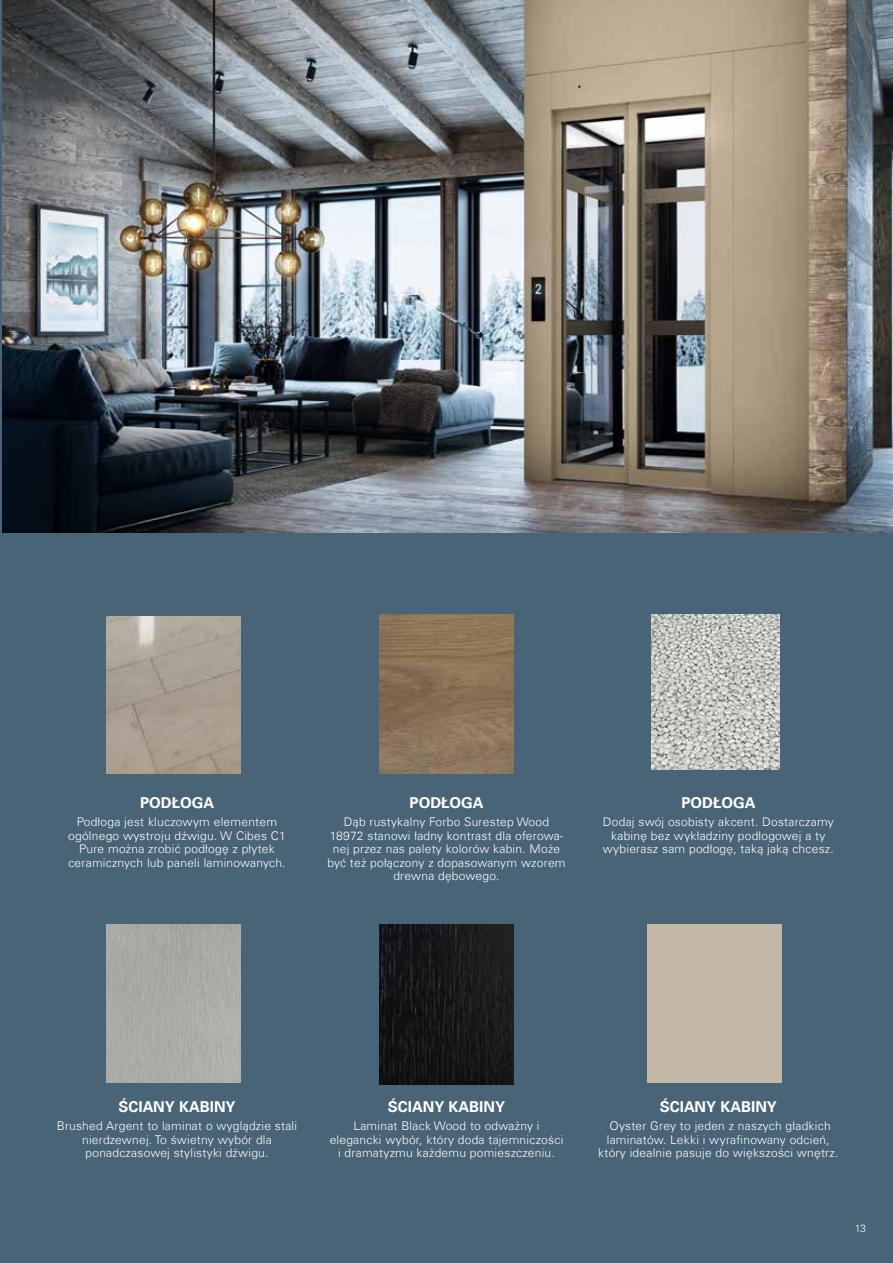
<style>
.page{position:relative;width:893px;height:1263px;background:#496477}
.page>*{position:absolute;margin:0;border:0;box-sizing:border-box;transform-origin:0 0}
.t1{font:700 15px "Univers Com 65";color:#fff}
.t2{font:300 12px/13.5px "Univers Com 45";letter-spacing:.02em;color:#fff;text-align:center}
.t3{font:300 10.5px "Univers LT Std";color:#fff}
</style>
<div class="page">
<img style="left:2px;top:0;width:891px;height:533px">
<img style="left:379px;top:614px;width:134px;height:160px">
<img style="left:379px;top:925px;width:134px;height:159px">
<img style="left:106px;top:617px;width:134px;height:157px">
<div style="left:106px;top:925px;width:134px;height:157px;background:#aaaba6"></div>
<img style="left:652px;top:614px;width:127px;height:156px">
<div style="left:647px;top:925px;width:134px;height:157px;background:#c3b8a6"></div>
<p class="t1" style="left:140px;top:794px;width:75px">PODŁOGA</p>
<p class="t2" style="left:68px;top:815px;width:219px">Podłoga jest kluczowym elementem ogólnego wystroju dźwigu. W Cibes C1<br>Pure można zrobić podłogę z płytek ceramicznych lub paneli laminowanych.</p>
<p class="t1" style="left:409px;top:794px;width:75px">PODŁOGA</p>
<p class="t2" style="left:327px;top:815px;width:240px">Dąb rustykalny Forbo Surestep Wood 18972 stanowi ładny kontrast dla oferowa&shy;nej przez nas palety kolorów kabin. Może być też połączony z dopasowanym wzorem drewna dębowego.</p>
<p class="t1" style="left:681px;top:794px;width:75px">PODŁOGA</p>
<p class="t2" style="left:603px;top:815px;width:232px">Dodaj swój osobisty akcent. Dostarczamy kabinę bez wykładziny podłogowej a ty wybierasz sam podłogę, taką jaką chcesz.</p>
<p class="t1" style="left:118px;top:1098px;width:119px">ŚCIANY KABINY</p>
<p class="t2" style="left:57px;top:1119px;width:242px">Brushed Argent to laminat o wyglądzie stali nierdzewnej. To świetny wybór dla ponadczasowej stylistyki dźwigu.</p>
<p class="t1" style="left:388px;top:1098px;width:119px">ŚCIANY KABINY</p>
<p class="t2" style="left:330px;top:1119px;width:235px">Laminat Black Wood to odważny i elegancki wybór, który doda tajemniczości i dramatyzmu każdemu pomieszczeniu.</p>
<p class="t1" style="left:660px;top:1098px;width:119px">ŚCIANY KABINY</p>
<p class="t2" style="left:598px;top:1119px;width:242px">Oyster Grey to jeden z naszych gładkich laminatów. Lekki i wyrafinowany odcień, który idealnie pasuje do większości wnętrz.</p>
<p class="t3" style="left:855px;top:1222px;width:13px">13</p>
</div>
